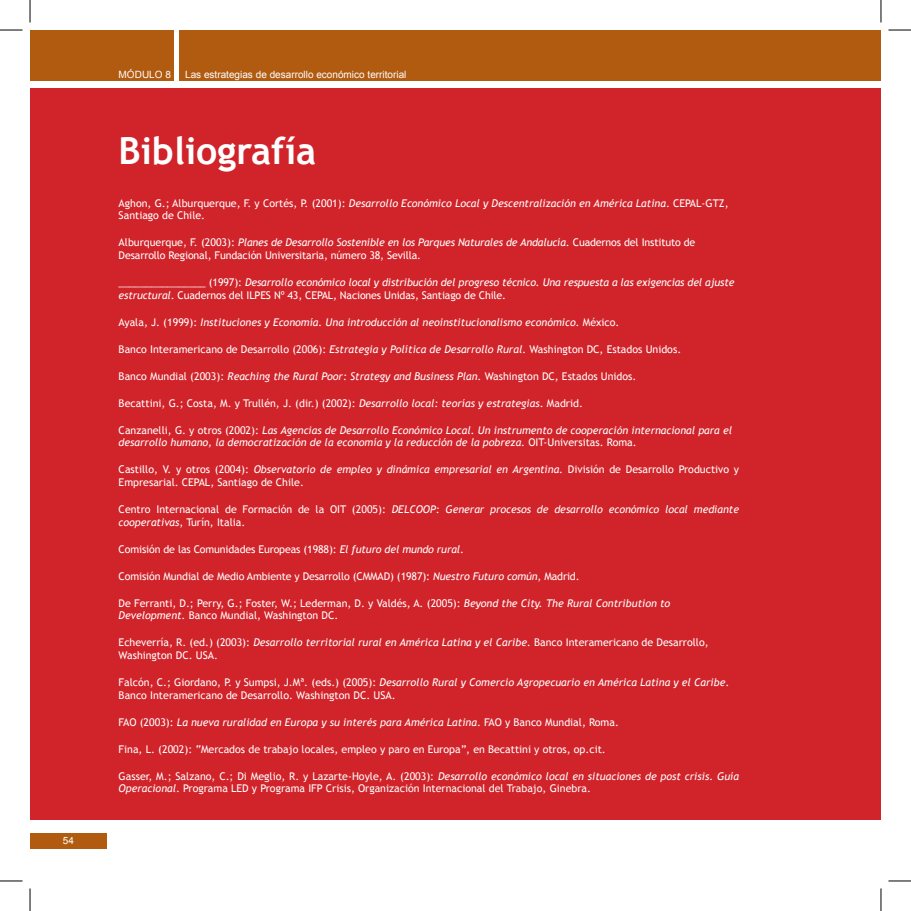
<style>
.page{position:relative;width:911px;height:911px;background:#fff}
.page>*{position:absolute;margin:0;border:0;box-sizing:border-box;transform-origin:0 0}
.t1{font:700 37.5px "Trebuchet MS";color:#fff}
.t2{font:10.62px/12.8px "Trebuchet MS";color:#fff}
.t3{font:italic 10.62px/12.8px "Trebuchet MS";color:#fff}
.t4{font:10px "Arial";color:#fff}
.s1{font-style:italic}
.s2{font-style:normal}
</style>
<div class="page">
<div style="left:30px;top:30px;width:850px;height:51px;background:#b15b10"></div>
<div style="left:30px;top:832px;width:77px;height:16px;background:#b15b10"></div>
<div style="left:174px;top:30px;width:5px;height:53px;background:#fff"></div>
<hr style="left:880px;top:30px;width:1px;height:51px;background:#b15b10">
<div style="left:30px;top:88px;width:850px;height:731px;background:#d1232a"></div>
<svg style="left:30px;top:0;width:1px;height:22px"></svg>
<svg style="left:0;top:30px;width:22px;height:1px"></svg>
<svg style="left:880px;top:0;width:1px;height:22px"></svg>
<svg style="left:888px;top:30px;width:22px;height:1px"></svg>
<svg style="left:30px;top:888px;width:1px;height:22px"></svg>
<svg style="left:0;top:880px;width:22px;height:1px"></svg>
<svg style="left:880px;top:888px;width:1px;height:22px"></svg>
<svg style="left:888px;top:880px;width:22px;height:1px"></svg>
<p class="t4" style="left:63px;top:833px;width:13px">54</p>
<p class="t4" style="left:119px;top:68px;width:54px">MÓDULO 8</p>
<p class="t4" style="left:185px;top:68px;width:223px">Las estrategias de desarrollo económico territorial</p>
<h1 class="t1" style="left:119px;top:127px;width:199px">Bibliografía</h1>
<p class="t2" style="left:119px;top:197px;width:611px">Aghon, G.; Alburquerque, F. y Cortés, P. (2001): <span class="s1">Desarrollo Económico Local y Descentralización en América Latina</span>. CEPAL-GTZ,<br>Santiago de Chile.</p>
<p class="t2" style="left:119px;top:236px;width:578px">Alburquerque, F. (2003): <span class="s1">Planes de Desarrollo Sostenible en los Parques Naturales de Andalucía</span>. Cuadernos del Instituto de<br>Desarrollo Regional, Fundación Universitaria, número 38, Sevilla.</p>
<p class="t3" style="left:119px;top:276px;width:617px"><span class="s2">________________ (1997):</span> Desarrollo económico local y distribución del progreso técnico. Una respuesta a las exigencias del ajuste estructural<span class="s2">. Cuadernos del ILPES Nº 43, CEPAL, Naciones Unidas, Santiago de Chile.</span></p>
<p class="t3" style="left:119px;top:316px;width:502px"><span class="s2">Ayala, J. (1999):</span> Instituciones y Economía. Una introducción al neoinstitucionalismo económico. <span class="s2">México.</span></p>
<p class="t2" style="left:119px;top:343px;width:564px">Banco Interamericano de Desarrollo (2006): <span class="s1">Estrategia y Política de Desarrollo Rural.</span> Washington DC, Estados Unidos.</p>
<p class="t2" style="left:119px;top:369px;width:519px">Banco Mundial (2003): <span class="s1">Reaching the Rural Poor: Strategy and Business Plan</span>. Washington DC, Estados Unidos.</p>
<p class="t2" style="left:119px;top:396px;width:465px">Becattini, G.; Costa, M. y Trullén, J. (dir.) (2002): <span class="s1">Desarrollo local: teorías y estrategias</span>. Madrid.</p>
<p class="t3" style="left:119px;top:423px;width:615px"><span class="s2">Canzanelli, G. y otros (2002):</span> Las Agencias de Desarrollo Económico Local. Un instrumento de cooperación internacional para el desarrollo humano, la democratización de la economía y la reducción de la pobreza<span class="s2">. OIT-Universitas. Roma.</span></p>
<p class="t2" style="left:119px;top:463px;width:622px">Castillo, V. y otros (2004): <span class="s1">Observatorio de empleo y dinámica empresarial en Argentina</span>. División de Desarrollo Productivo y<br>Empresarial. CEPAL, Santiago de Chile.</p>
<p class="t3" style="left:119px;top:503px;width:622px"><span class="s2">Centro Internacional de Formación de la OIT (2005):</span> DELCOOP: Generar procesos de desarrollo económico local mediante cooperativas<span class="s2">, Turín, Italia.</span></p>
<p class="t2" style="left:119px;top:542px;width:347px">Comisión de las Comunidades Europeas (1988): <span class="s1">El futuro del mundo rural</span>.</p>
<p class="t2" style="left:119px;top:569px;width:462px">Comisión Mundial de Medio Ambiente y Desarrollo (CMMAD) (1987): <span class="s1">Nuestro Futuro común</span>, Madrid.</p>
<p class="t2" style="left:119px;top:596px;width:553px">De Ferranti, D.; Perry, G.; Foster, W.; Lederman, D. y Valdés, A. (2005): <span class="s1">Beyond the City. The Rural Contribution to<br>Development</span>. Banco Mundial, Washington DC.</p>
<p class="t2" style="left:119px;top:636px;width:591px">Echeverría, R. (ed.) (2003): <span class="s1">Desarrollo territorial rural en América Latina y el Caribe.</span> Banco Interamericano de Desarrollo,<br>Washington DC. USA.</p>
<p class="t2" style="left:119px;top:676px;width:612px">Falcón, C.; Giordano, P. y Sumpsi, J.Mª. (eds.) (2005): <span class="s1">Desarrollo Rural y Comercio Agropecuario en América Latina y el Caribe</span>.<br>Banco Interamericano de Desarrollo. Washington DC. USA.</p>
<p class="t3" style="left:119px;top:715px;width:501px"><span class="s2">FAO (2003):</span> La nueva ruralidad en Europa y su interés para América Latina<span class="s2">. FAO y Banco Mundial, Roma.</span></p>
<p class="t2" style="left:119px;top:742px;width:488px">Fina, L. (2002): “Mercados de trabajo locales, empleo y paro en Europa”, en Becattini y otros, op.cit.</p>
<p class="t2" style="left:119px;top:769px;width:622px">Gasser, M.; Salzano, C.; Di Meglio, R. y Lazarte-Hoyle, A. (2003): <span class="s1">Desarrollo económico local en situaciones de post crisis. Guía<br>Operacional</span>. Programa LED y Programa IFP Crisis, Organización Internacional del Trabajo, Ginebra.</p>
</div>
